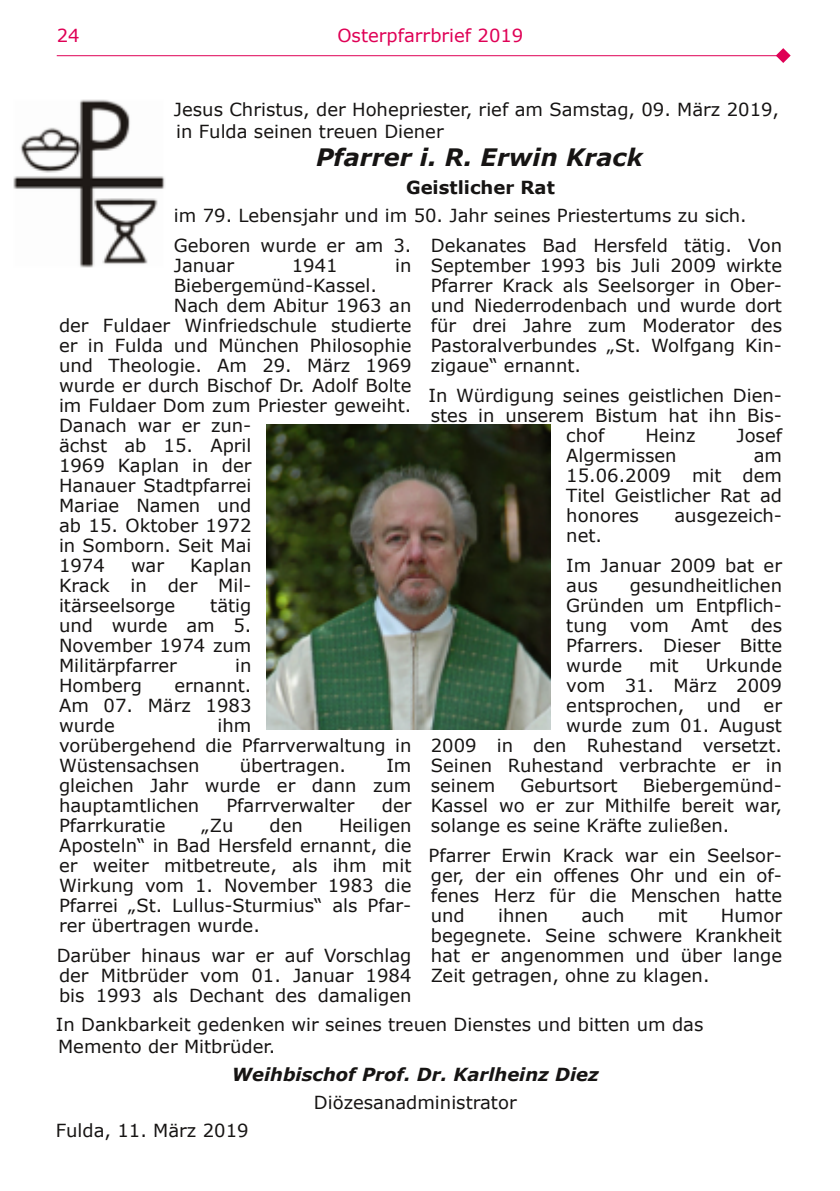
<style>
.page{position:relative;width:840px;height:1191px;background:#fff}
.page>*{position:absolute;margin:0;border:0;box-sizing:border-box;transform-origin:0 0}
.t1{font:italic 700 24px "Verdana";color:#161413}
.t2{font:18px/20px "Verdana";color:#161413;text-align:justify}
.t3{font:italic 700 18px "Verdana";color:#161413}
.t4{font:18px "Verdana";color:#df0055}
.t5{font:700 18px "Verdana";color:#161413}
</style>
<div class="page">
<hr style="left:57px;top:55px;width:725px;height:1px;background:#df0055">
<svg style="left:774px;top:48px;width:17px;height:15px"></svg>
<img style="left:13px;top:99px;width:152px;height:169px">
<img style="left:266px;top:424px;width:284px;height:305px">
<p class="t4" style="left:57px;top:24px;width:24px">24</p>
<p class="t4" style="left:337px;top:24px;width:187px">Osterpfarrbrief 2019</p>
<p class="t2" style="left:174px;top:98px;width:606px;line-height:22px">Jesus Christus, der Hohepriester, rief am Samstag, 09. März 2019, in Fulda seinen treuen Diener</p>
<h1 class="t1" style="left:316px;top:142px;width:328px">Pfarrer i. R. Erwin Krack</h1>
<p class="t5" style="left:406px;top:176px;width:150px">Geistlicher Rat</p>
<p class="t2" style="left:174px;top:205px;width:574px">im 79. Lebensjahr und im 50. Jahr seines Priestertums zu sich.</p>
<p class="t2" style="left:174px;top:235px;width:239px">Geboren wurde er am 3.<br>Januar</p>
<p class="t2" style="left:291px;top:255px;width:47px">1941</p>
<p class="t2" style="left:395px;top:255px;width:18px">in</p>
<p class="t2" style="left:174px;top:275px;width:204px">Biebergemünd-Kassel.</p>
<p class="t2" style="left:174px;top:295px;width:239px">Nach dem Abitur 1963 an</p>
<p class="t2" style="left:59px;top:315px;width:354px">der Fuldaer Winfriedschule studierte</p>
<p class="t2" style="left:59px;top:335px;width:354px">er in Fulda und München Philosophie</p>
<p class="t2" style="left:59px;top:355px;width:354px">und Theologie. Am 29. März 1969</p>
<p class="t2" style="left:59px;top:375px;width:354px">wurde er durch Bischof Dr. Adolf Bolte</p>
<p class="t2" style="left:59px;top:395px;width:354px">im Fuldaer Dom zum Priester geweiht.</p>
<p class="t2" style="left:59px;top:415px;width:194px">Danach war er zun-</p>
<p class="t2" style="left:59px;top:435px;width:194px">ächst ab 15. April</p>
<p class="t2" style="left:59px;top:455px;width:194px">1969 Kaplan in der</p>
<p class="t2" style="left:59px;top:475px;width:194px">Hanauer Stadtpfarrei</p>
<p class="t2" style="left:59px;top:495px;width:194px">Mariae Namen und</p>
<p class="t2" style="left:59px;top:515px;width:194px">ab 15. Oktober 1972</p>
<p class="t2" style="left:59px;top:535px;width:194px">in Somborn. Seit Mai</p>
<p class="t2" style="left:59px;top:555px;width:47px">1974</p>
<p class="t2" style="left:131px;top:555px;width:35px">war</p>
<p class="t2" style="left:59px;top:555px;width:194px;text-indent:131px">Kaplan Krack in der Mil&shy;itärseelsorge</p>
<p class="t2" style="left:59px;top:595px;width:194px;text-indent:151px">tätig und wurde am 5.<br>November 1974 zum Militärpfarrer</p>
<p class="t2" style="left:235px;top:655px;width:18px">in</p>
<p class="t2" style="left:59px;top:675px;width:84px">Homberg</p>
<p class="t2" style="left:59px;top:675px;width:194px;text-indent:115px">ernannt.<br>Am 07. März 1983 wurde</p>
<p class="t2" style="left:59px;top:715px;width:354px;text-align:left;text-indent:158px">ihm<br>vorübergehend die Pfarrverwaltung in<br>Wüstensachsen</p>
<p class="t2" style="left:239px;top:755px;width:108px">übertragen.</p>
<p class="t2" style="left:59px;top:755px;width:354px;text-indent:327px">Im gleichen Jahr wurde er dann zum hauptamtlichen</p>
<p class="t2" style="left:226px;top:795px;width:130px">Pfarrverwalter</p>
<p class="t2" style="left:381px;top:795px;width:31px">der</p>
<p class="t2" style="left:59px;top:815px;width:108px">Pfarrkuratie</p>
<p class="t2" style="left:201px;top:815px;width:33px">„Zu</p>
<p class="t2" style="left:269px;top:815px;width:35px">den</p>
<p class="t2" style="left:59px;top:815px;width:354px;text-indent:280px">Heiligen Aposteln“ in Bad Hersfeld ernannt, die er weiter mitbetreute, als ihm mit Wirkung vom 1. November 1983 die Pfarrei „St. Lullus-Sturmius“ als Pfar&shy;rer übertragen wurde.</p>
<p class="t2" style="left:57px;top:945px;width:356px">Darüber hinaus war er auf Vorschlag der Mitbrüder vom 01. Januar 1984 bis 1993 als Dechant des damaligen</p>
<p class="t2" style="left:430px;top:235px;width:352px">Dekanates Bad Hersfeld tätig. Von September 1993 bis Juli 2009 wirkte Pfarrer Krack als Seelsorger in Ober&shy;und Niederrodenbach und wurde dort für drei Jahre zum Moderator des Pastoralverbundes „St. Wolfgang Kin&shy;zigaue“ ernannt.</p>
<p class="t2" style="left:428px;top:385px;width:355px">In Würdigung seines geistlichen Dien-</p>
<p class="t2" style="left:430px;top:405px;width:352px">stes in unserem Bistum hat ihn Bis-</p>
<p class="t2" style="left:566px;top:425px;width:40px">chof</p>
<p class="t2" style="left:645px;top:425px;width:52px">Heinz</p>
<p class="t2" style="left:736px;top:425px;width:47px">Josef</p>
<p class="t2" style="left:566px;top:445px;width:112px">Algermissen</p>
<p class="t2" style="left:566px;top:445px;width:217px;text-indent:187px">am 15.06.2009 mit dem Titel Geistlicher Rat ad honores</p>
<p class="t2" style="left:674px;top:505px;width:109px">ausgezeich-</p>
<p class="t2" style="left:566px;top:520px;width:217px;line-height:30px">net.<br>Im Januar 2009 bat er</p>
<p class="t2" style="left:566px;top:575px;width:33px">aus</p>
<p class="t2" style="left:566px;top:575px;width:217px;text-indent:63px">gesundheitlichen Gründen um Entpflich&shy;tung vom Amt des Pfarrers. Dieser Bitte wurde</p>
<p class="t2" style="left:566px;top:655px;width:217px;text-indent:139px">Urkunde vom 31. März 2009 entsprochen,</p>
<p class="t2" style="left:648px;top:655px;width:31px">mit</p>
<p class="t2" style="left:706px;top:695px;width:35px">und</p>
<p class="t2" style="left:763px;top:695px;width:20px">er</p>
<p class="t2" style="left:566px;top:715px;width:217px">wurde zum 01. August</p>
<p class="t2" style="left:430px;top:735px;width:352px">2009 in den Ruhestand versetzt.</p>
<p class="t2" style="left:430px;top:755px;width:352px">Seinen Ruhestand verbrachte er in</p>
<p class="t2" style="left:430px;top:775px;width:66px">seinem</p>
<p class="t2" style="left:520px;top:775px;width:99px">Geburtsort</p>
<p class="t2" style="left:430px;top:775px;width:352px;text-indent:212px">Biebergemünd-Kassel wo er zur Mithilfe bereit war, solange es seine Kräfte zuließen.</p>
<p class="t2" style="left:428px;top:845px;width:355px">Pfarrer Erwin Krack war ein Seelsor&shy;ger, der ein offenes Ohr und ein of&shy;fenes Herz für die Menschen hatte und</p>
<p class="t2" style="left:498px;top:905px;width:51px">ihnen</p>
<p class="t2" style="left:581px;top:905px;width:44px">auch</p>
<p class="t2" style="left:657px;top:905px;width:31px">mit</p>
<p class="t2" style="left:430px;top:905px;width:352px;text-indent:290px">Humor begegnete. Seine schwere Krankheit hat er angenommen und über lange Zeit getragen, ohne zu klagen.</p>
<p class="t2" style="left:56px;top:1013px;width:648px;line-height:22px">In Dankbarkeit gedenken wir seines treuen Dienstes und bitten um das<br>Memento der Mitbrüder.</p>
<p class="t3" style="left:231px;top:1063px;width:368px">Weihbischof Prof. Dr. Karlheinz Diez</p>
<p class="t2" style="left:314px;top:1092px;width:204px">Diözesanadministrator</p>
<p class="t2" style="left:56px;top:1120px;width:194px">Fulda, 11. März 2019</p>
</div>
